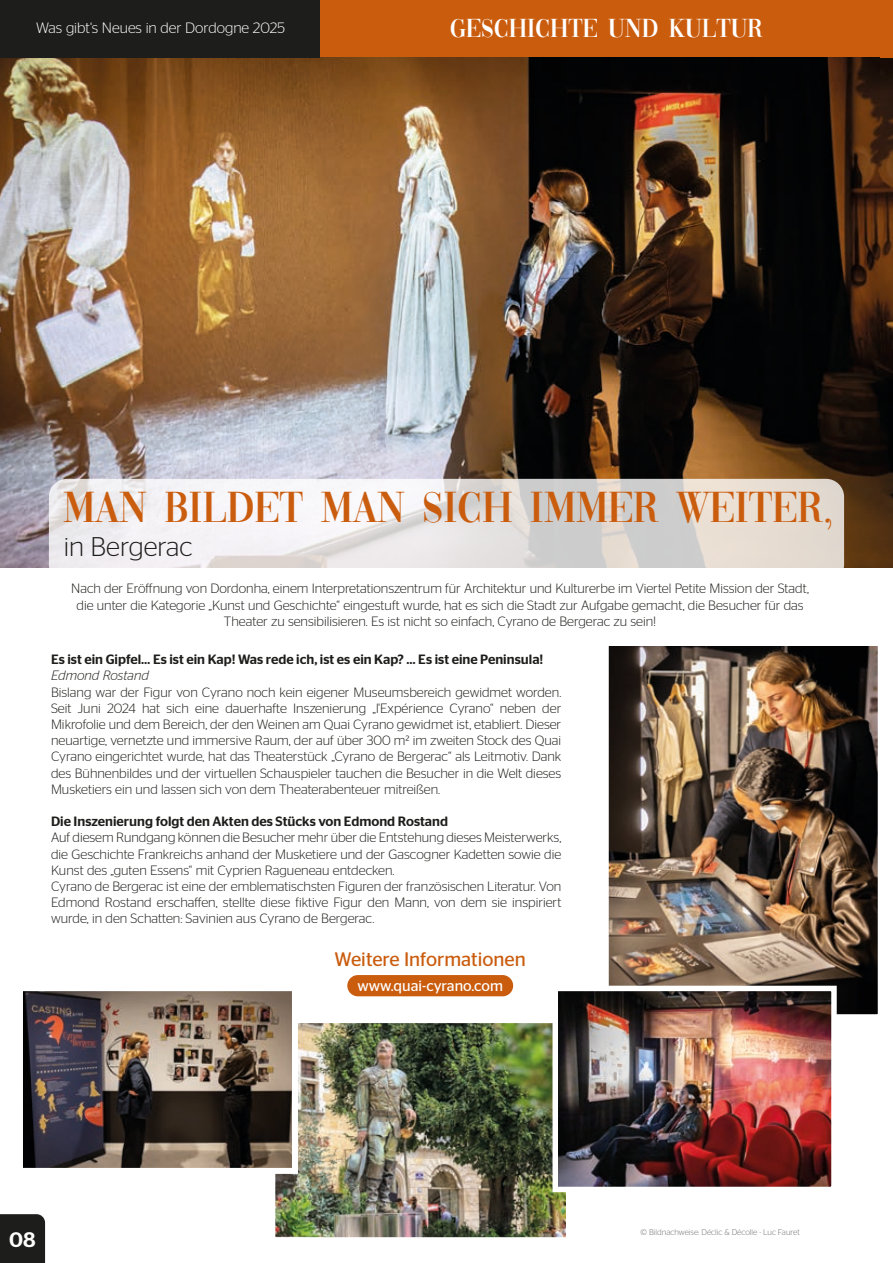
<style>
.page{position:relative;width:893px;height:1263px;background:#fff}
.page>*{position:absolute;margin:0;border:0;box-sizing:border-box;transform-origin:0 0}
.t1{font:45px "Vogue";color:#ca5c0e}
.t2{font:27px "Vogue";color:#fff}
.t3{font:300 27px "Stag Sans";color:#1d1d1b}
.t4{font:500 21px "Stag Sans";color:#fff}
.t5{font:19.5px "Stag Sans";color:#ca5c0e}
.t6{font:300 15px "Stag Sans";color:#fff}
.t7{font:15px "Stag Sans";color:#fff}
.t8{font:300 13.5px/16.2px "Stag Sans";color:#1d1d1b;text-align:justify}
.t9{font:500 13.5px "Stag Sans";color:#1d1d1b}
.t10{font:italic 300 13.5px "Stag Sans";color:#1d1d1b}
.t11{font:300 8.25px "Stag Sans";color:#70706f}
</style>
<div class="page">
<div style="left:320px;top:0;width:573px;height:57px;background:#ca5c0e"></div>
<img style="left:0;top:57px;width:893px;height:511px">
<svg style="left:49px;top:479px;width:795px;height:104px"></svg>
<img style="left:276px;top:1024px;width:289px;height:212px">
<div style="left:269px;top:1017px;width:303px;height:226px;border:6px solid #fff"></div>
<img style="left:24px;top:992px;width:267px;height:175px">
<div style="left:17px;top:985px;width:281px;height:189px;border:6px solid #fff"></div>
<img style="left:610px;top:647px;width:267px;height:366px">
<div style="left:603px;top:640px;width:281px;height:380px;border:6px solid #fff"></div>
<div style="left:0;top:1214px;width:45px;height:49px;background:#1d1d1b"></div>
<div style="left:347px;top:975px;width:166px;height:21px;background:#ca5c0e;border-radius:11px"></div>
<div style="left:0;top:0;width:320px;height:57px;background:#1d1d1b"></div>
<img style="left:558px;top:992px;width:273px;height:194px">
<div style="left:552px;top:986px;width:285px;height:206px;border:5px solid #fff"></div>
<p class="t6" style="left:36px;top:20px;width:250px">Was gibt‘s Neues in der Dordogne 2025</p>
<h2 class="t2" style="left:450px;top:19px;width:315px">GESCHICHTE UND KULTUR</h2>
<h1 class="t1" style="left:63px;top:491px;width:772px">MAN BILDET MAN SICH IMMER WEITER,</h1>
<h2 class="t3" style="left:64px;top:532px;width:130px">in Bergerac</h2>
<p class="t8" style="left:71px;top:580px;width:739px;text-align:center">Nach der Eröffnung von Dordonha, einem Interpretationszentrum für Architektur und Kulturerbe im Viertel Petite Mission der Stadt, die unter die Kategorie „Kunst und Geschichte“ eingestuft wurde, hat es sich die Stadt zur Aufgabe gemacht, die Besucher für das<br>Theater zu sensibilisieren. Es ist nicht so einfach, Cyrano de Bergerac zu sein!</p>
<p class="t9" style="left:51px;top:652px;width:494px">Es ist ein Gipfel… Es ist ein Kap! Was rede ich, ist es ein Kap? … Es ist eine Peninsula!</p>
<p class="t10" style="left:51px;top:668px;width:99px">Edmond Rostand</p>
<p class="t8" style="left:51px;top:684px;width:512px">Bislang war der Figur von Cyrano noch kein eigener Museumsbereich gewidmet worden.<br>Seit Juni 2024 hat sich eine dauerhafte Inszenierung „l'Expérience Cyrano“ neben der Mikrofolie und dem Bereich, der den Weinen am Quai Cyrano gewidmet ist, etabliert. Dieser neuartige, vernetzte und immersive Raum, der auf über 300 m² im zweiten Stock des Quai Cyrano eingerichtet wurde, hat das Theaterstück „Cyrano de Bergerac“ als Leitmotiv. Dank des Bühnenbildes und der virtuellen Schauspieler tauchen die Besucher in die Welt dieses Musketiers ein und lassen sich von dem Theaterabenteuer mitreißen.</p>
<p class="t9" style="left:51px;top:814px;width:399px">Die Inszenierung folgt den Akten des Stücks von Edmond Rostand</p>
<p class="t8" style="left:51px;top:829px;width:512px;text-align:left">Auf diesem Rundgang können die Besucher mehr über die Entstehung dieses Meisterwerks, die Geschichte Frankreichs anhand der Musketiere und der Gascogner Kadetten sowie die Kunst des „guten Essens“ mit Cyprien Ragueneau entdecken.<br>Cyrano de Bergerac ist eine der emblematischsten Figuren der französischen Literatur. Von Edmond Rostand erschaffen, stellte diese fiktive Figur den Mann, von dem sie inspiriert wurde, in den Schatten: Savinien aus Cyrano de Bergerac.</p>
<h3 class="t5" style="left:335px;top:949px;width:193px">Weitere Informationen</h3>
<h3 class="t4" style="left:9px;top:1228px;width:28px">08</h3>
<p class="t7" style="left:357px;top:977px;width:147px">www.quai-cyrano.com</p>
<p class="t11" style="left:641px;top:1227px;width:161px">© Bildnachweise: Déclic &amp; Décolle - Luc Fauret</p>
</div>
